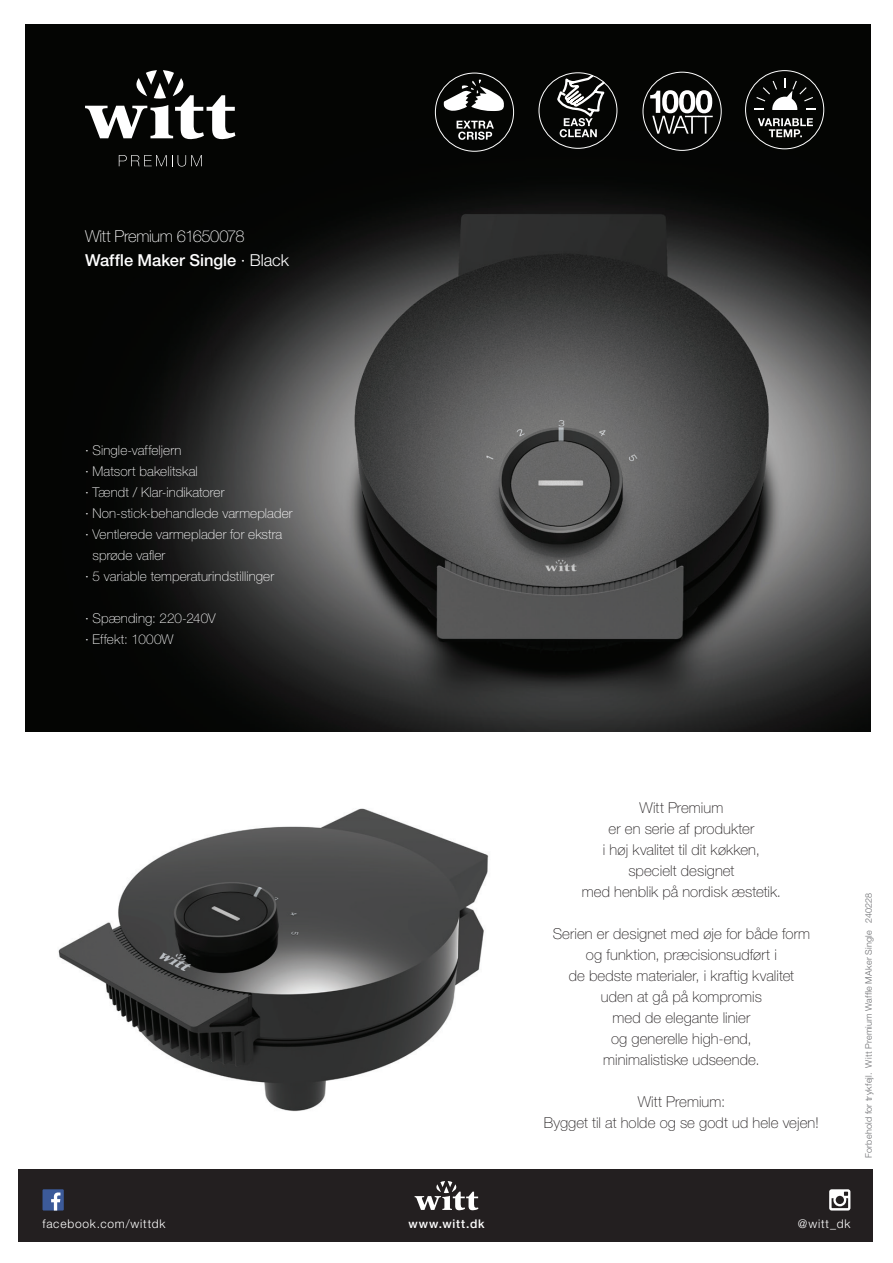
<style>
.page{position:relative;width:893px;height:1263px;background:#fff}
.page>*{position:absolute;margin:0;border:0;box-sizing:border-box;transform-origin:0 0}
.t1{font:100 16.5px/24px "Helvetica Neue LT Pro";letter-spacing:-.02em;color:#fff}
.t2{font:100 15px/21px "Helvetica Neue LT Pro";letter-spacing:.005em;color:#231f20;text-align:center}
.t3{font:100 13.5px/21px "Helvetica Neue LT Pro";letter-spacing:.01em;color:#fff}
.t4{font:300 12px "Helvetica Neue LT Pro";letter-spacing:.065em;color:#fff}
.t5{font:500 12px "Helvetica Neue LT Pro";letter-spacing:.075em;color:#fff}
.t6{font:300 9px "Helvetica Neue LT Pro";letter-spacing:.025em;color:#6c6d70}
.s1{font-weight:500}
.s2{font-weight:300}
</style>
<div class="page">
<img style="left:26px;top:24px;width:845px;height:707px">
<div style="left:19px;top:1169px;width:854px;height:73px;background:#231f20"></div>
<div style="left:43px;top:1189px;width:21px;height:21px;background:#3c5a99"></div>
<svg style="left:51px;top:1192px;width:9px;height:18px"></svg>
<svg style="left:829px;top:1189px;width:21px;height:21px"></svg>
<svg style="left:415px;top:1181px;width:63px;height:29px"></svg>
<svg style="left:119px;top:155px;width:83px;height:12px"></svg>
<svg style="left:85px;top:70px;width:150px;height:69px"></svg>
<img style="left:58px;top:808px;width:431px;height:304px">
<div style="left:642px;top:72px;width:80px;height:79px;border:1px solid #fff;border-radius:50%"></div>
<svg style="left:650px;top:90px;width:63px;height:44px"></svg>
<div style="left:745px;top:70px;width:79px;height:79px;border:1px solid #fff;border-radius:50%"></div>
<svg style="left:758px;top:118px;width:55px;height:19px"></svg>
<div style="left:435px;top:73px;width:79px;height:79px;border:1px solid #fff;border-radius:50%"></div>
<svg style="left:457px;top:121px;width:37px;height:19px"></svg>
<svg style="left:443px;top:79px;width:62px;height:33px"></svg>
<svg style="left:754px;top:79px;width:61px;height:31px"></svg>
<svg style="left:556px;top:73px;width:51px;height:137px;background:#272826"></svg>
<p class="t1" style="left:85px;top:224px;width:205px">Witt Premium 61650078<br><span class="s1">Waffle Maker Single</span> <span class="s2">· Black</span></p>
<p class="t3" style="left:85px;top:439px;width:98px">· Single-vaffeljern</p>
<p class="t3" style="left:85px;top:460px;width:114px">· Matsort bakelitskal</p>
<p class="t3" style="left:85px;top:481px;width:141px">· Tændt / Klar-indikatorer</p>
<p class="t3" style="left:85px;top:502px;width:209px">· Non-stick-behandlede varmeplader</p>
<p class="t3" style="left:85px;top:523px;width:199px">· Ventlerede varmeplader for ekstra</p>
<p class="t3" style="left:93px;top:544px;width:74px">sprøde vafler</p>
<p class="t3" style="left:85px;top:565px;width:191px">· 5 variable temperaturindstillinger</p>
<p class="t3" style="left:85px;top:607px;width:132px">· Spænding: 220-240V · Effekt: 1000W</p>
<p class="t4" style="left:43px;top:1216px;width:124px">facebook.com/wittdk</p>
<p class="t2" style="left:582px;top:796px;width:201px">Witt Premium<br>er en serie af produkter<br>i høj kvalitet til dit køkken, specielt designet<br>med henblik på nordisk æstetik.</p>
<p class="t2" style="left:553px;top:922px;width:259px">Serien er designet med øje for både form og funktion, præcisionsudført i<br>de bedste materialer, i kraftig kvalitet uden at gå på kompromis<br>med de elegante linier<br>og generelle high-end,<br>minimalistiske udseende.</p>
<p class="t2" style="left:544px;top:1090px;width:277px">Witt Premium:<br>Bygget til at holde og se godt ud hele vejen!</p>
<p class="t6" style="left:863px;top:1158px;width:266px;rotate:-90deg">Forbehold for trykfejl. Witt Premium Waffle MAker Single 240228</p>
<p class="t5" style="left:408px;top:1216px;width:78px">www.witt.dk</p>
<p class="t4" style="left:798px;top:1216px;width:54px">@witt_dk</p>
</div>
